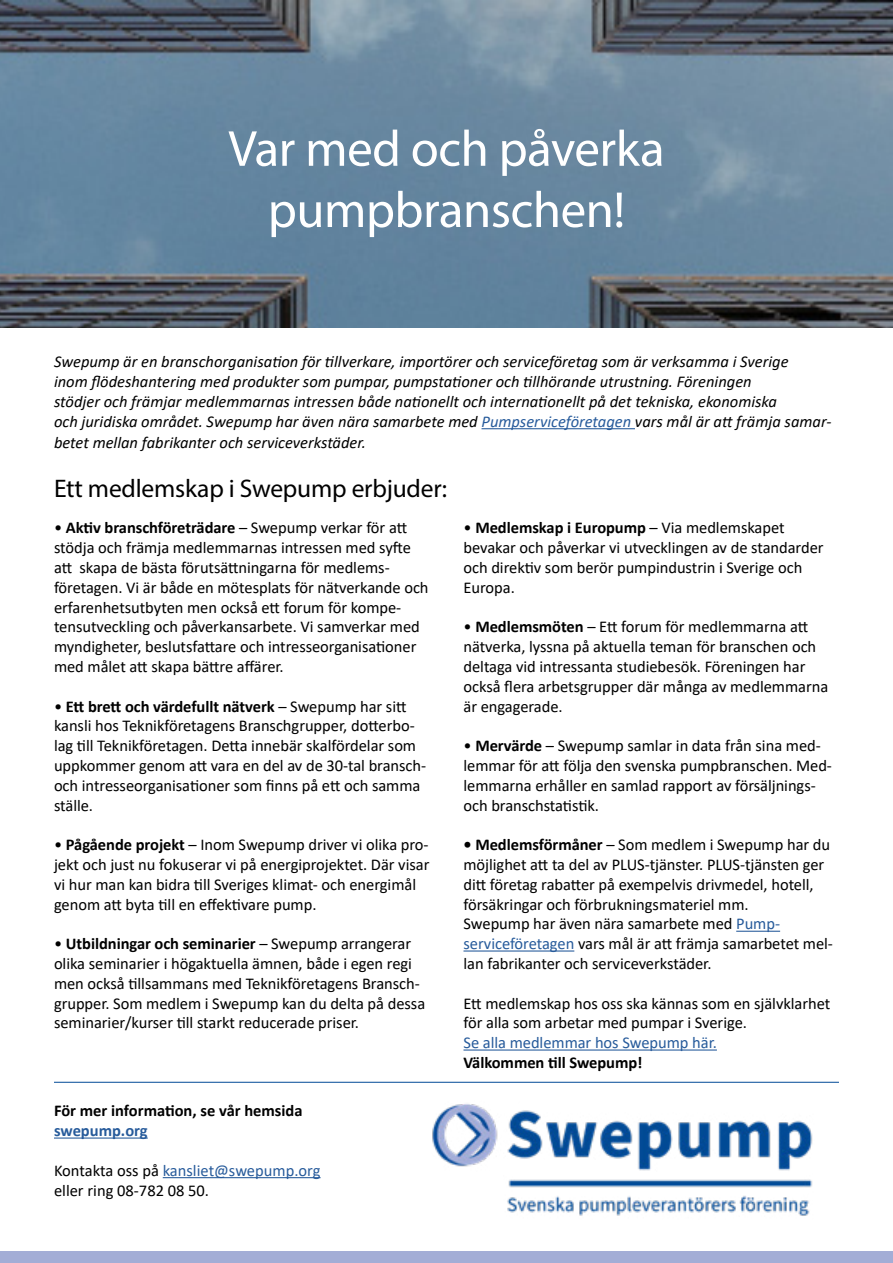
<style>
.page{position:relative;width:893px;height:1263px;background:#fff}
.page>*{position:absolute;margin:0;border:0;box-sizing:border-box;transform-origin:0 0}
.t1{font:51px/61.2px "Myriad Pro";letter-spacing:-.01em;color:#fff;text-align:center}
.t2{font:25.5px "Myriad Pro";letter-spacing:-.01em;color:#000}
.t3{font:16.5px/19.8px "Calibri";letter-spacing:-.005em;color:#000}
.t4{font:italic 16.5px/19.8px "Calibri";color:#000}
.t5{font:700 16.5px "Calibri";letter-spacing:-.005em;color:#000}
.t6{font:16.5px "Calibri";letter-spacing:-.005em;color:#275b9b}
.t7{font:700 16.5px "Calibri";color:#275b9b}
.s1{color:#275b9b}
.s2{font-weight:700}
</style>
<div class="page">
<div style="left:0;top:1252px;width:893px;height:11px;background:#a3add6"></div>
<img style="left:0;top:0;width:893px;height:327px">
<hr style="left:481px;top:428px;width:154px;height:1px;background:#275b9b">
<hr style="left:736px;top:931px;width:44px;height:1px;background:#275b9b">
<hr style="left:463px;top:950px;width:111px;height:1px;background:#275b9b">
<hr style="left:463px;top:1049px;width:254px;height:1px;background:#275b9b">
<hr style="left:54px;top:1137px;width:94px;height:1px;background:#275b9b">
<hr style="left:163px;top:1177px;width:158px;height:1px;background:#275b9b">
<hr style="left:54px;top:1082px;width:785px;height:1px;background:#004996">
<img style="left:432px;top:1104px;width:381px;height:112px">
<h1 class="t1" style="left:228px;top:117px;width:438px">Var med och påverka pumpbranschen!</h1>
<p class="t4" style="left:54px;top:351px;width:779px">Swepump är en branschorganisation för tillverkare, importörer och serviceföretag som är verksamma i Sverige<br>inom flödeshantering med produkter som pumpar, pumpstationer och tillhörande utrustning. Föreningen<br>stödjer och främjar medlemmarnas intressen både nationellt och internationellt på det tekniska, ekonomiska<br>och juridiska området. Swepump har även nära samarbete med <span class="s1">Pumpserviceföretagen</span> vars mål är att främja samar-</p>
<p class="t4" style="left:54px;top:432px;width:313px">betet mellan fabrikanter och serviceverkstäder.</p>
<h2 class="t2" style="left:54px;top:473px;width:394px">Ett medlemskap i Swepump erbjuder:</h2>
<p class="t3" style="left:54px;top:517px;width:376px">• <span class="s2">Aktiv branschföreträdare</span> – Swepump verkar för att stödja och främja medlemmarnas intressen med syfte att skapa de bästa förutsättningarna för medlems&shy;företagen. Vi är både en mötesplats för nätverkande och erfarenhetsutbyten men också ett forum för kompe&shy;tensutveckling och påverkansarbete. Vi samverkar med myndigheter, beslutsfattare och intresseorganisationer med målet att skapa bättre affärer.</p>
<p class="t3" style="left:54px;top:696px;width:374px">• <span class="s2">Ett brett och värdefullt nätverk</span> – Swepump har sitt kansli hos Teknikföretagens Branschgrupper, dotterbo&shy;lag till Teknikföretagen. Detta innebär skalfördelar som uppkommer genom att vara en del av de 30-tal bransch&shy;och intresseorganisationer som finns på ett och samma ställe.</p>
<p class="t3" style="left:54px;top:834px;width:377px">• <span class="s2">Pågående projekt</span> – Inom Swepump driver vi olika pro&shy;jekt och just nu fokuserar vi på energiprojektet. Där visar vi hur man kan bidra till Sveriges klimat- och energimål genom att byta till en effektivare pump.</p>
<p class="t3" style="left:54px;top:933px;width:373px">• <span class="s2">Utbildningar och seminarier</span> – Swepump arrangerar olika seminarier i högaktuella ämnen, både i egen regi men också tillsammans med Teknikföretagens Bransch&shy;grupper. Som medlem i Swepump kan du delta på dessa seminarier/kurser till starkt reducerade priser.</p>
<p class="t3" style="left:463px;top:517px;width:362px">• <span class="s2">Medlemskap i Europump</span> – Via medlemskapet bevakar och påverkar vi utvecklingen av de standarder och direktiv som berör pumpindustrin i Sverige och Europa.</p>
<p class="t3" style="left:463px;top:616px;width:366px">• <span class="s2">Medlemsmöten</span> – Ett forum för medlemmarna att nätverka, lyssna på aktuella teman för branschen och deltaga vid intressanta studiebesök. Föreningen har också flera arbetsgrupper där många av medlemmarna är engagerade.</p>
<p class="t3" style="left:463px;top:735px;width:370px">• <span class="s2">Mervärde</span> – Swepump samlar in data från sina med&shy;lemmar för att följa den svenska pumpbranschen. Med&shy;lemmarna erhåller en samlad rapport av försäljnings&shy;och branschstatistik.</p>
<p class="t3" style="left:463px;top:834px;width:371px"><span class="s2">• Medlemsförmåner</span> – Som medlem i Swepump har du möjlighet att ta del av PLUS-tjänster. PLUS-tjänsten ger ditt företag rabatter på exempelvis drivmedel, hotell, försäkringar och förbrukningsmateriel mm.<br>Swepump har även nära samarbete med <span class="s1">Pump&shy;serviceföretagen</span> vars mål är att främja samarbetet mel&shy;lan fabrikanter och serviceverkstäder.</p>
<p class="t3" style="left:463px;top:993px;width:368px">Ett medlemskap hos oss ska kännas som en självklarhet för alla som arbetar med pumpar i Sverige.</p>
<p class="t6" style="left:463px;top:1031px;width:255px">Se alla medlemmar hos Swepump här.</p>
<p class="t5" style="left:463px;top:1051px;width:181px">Välkommen till Swepump!</p>
<p class="t5" style="left:54px;top:1099px;width:250px">För mer information, se vår hemsida</p>
<p class="t7" style="left:54px;top:1119px;width:95px">swepump.org</p>
<p class="t3" style="left:54px;top:1160px;width:268px">Kontakta oss på <span class="s1">kansliet@swepump.org </span>eller ring 08-782 08 50.</p>
</div>
